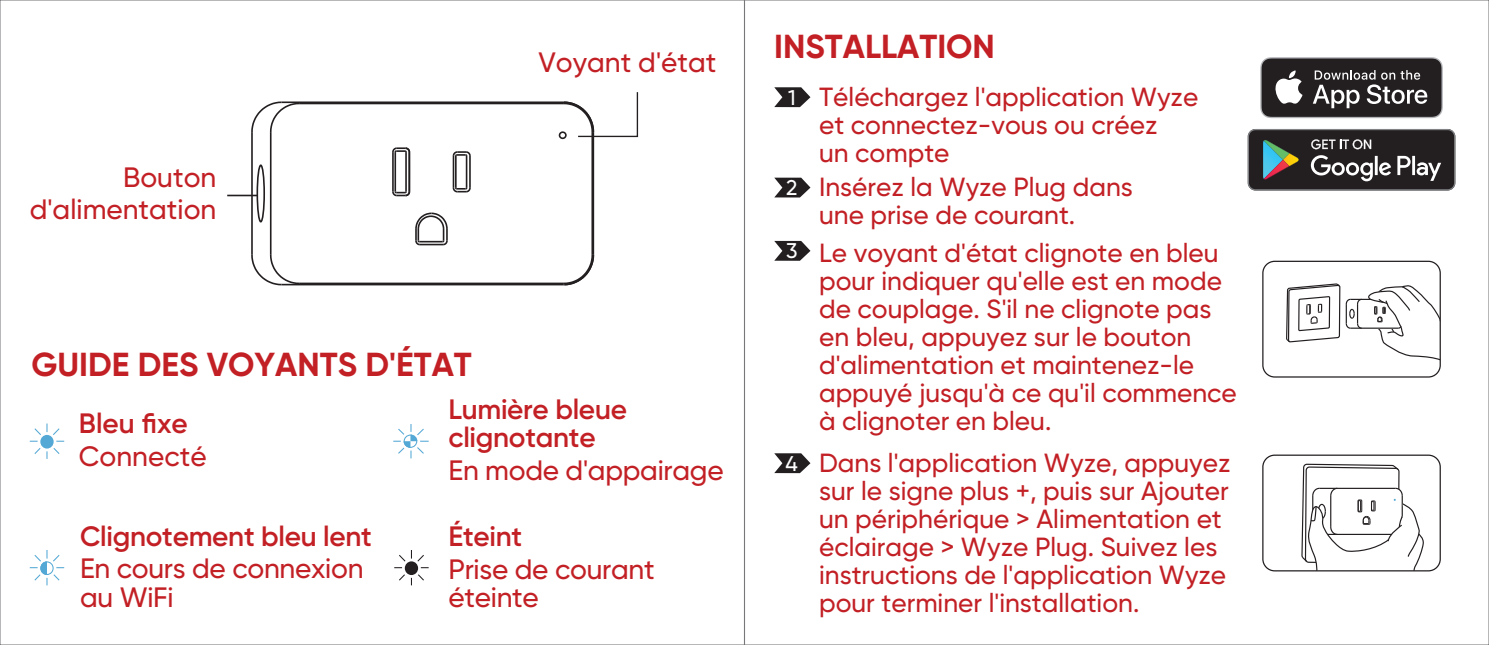
<style>
.page{position:relative;width:1489px;height:645px;background:#fff}
.page>*{position:absolute;margin:0;border:0;box-sizing:border-box;transform-origin:0 0}
.t1{font:700 33.25px "Gilroy";color:#c22025}
.t2{font:500 28px/28px "Gilroy";letter-spacing:-.01em;color:#c22025}
.t3{font:600 28px/28px "Gilroy";letter-spacing:-.01em;color:#c22025}
.t4{font:500 26.25px/28px "Gilroy";color:#c22025}
.t5{font:500 21.35px "Gilroy";color:#fff}
</style>
<div class="page">
<hr style="left:411px;top:550px;width:1px;height:35px;background:#231f20">
<hr style="left:394px;top:567px;width:34px;height:1px;background:#231f20">
<svg style="left:398px;top:554px;width:27px;height:28px"></svg>
<svg style="left:402px;top:558px;width:19px;height:20px"></svg>
<div style="left:405px;top:561px;width:13px;height:14px;background:#231f20;border-radius:50%"></div>
<hr style="left:46px;top:550px;width:2px;height:35px;background:#53a8d5">
<hr style="left:30px;top:567px;width:34px;height:1px;background:#53a8d5">
<svg style="left:33px;top:554px;width:28px;height:28px"></svg>
<hr style="left:393px;top:441px;width:35px;height:1px;background:#53a8d5">
<hr style="left:410px;top:424px;width:1px;height:34px;background:#53a8d5">
<svg style="left:397px;top:427px;width:28px;height:28px"></svg>
<hr style="left:251px;top:132px;width:2px;height:123px;background:#231f20">
<hr style="left:270px;top:132px;width:1px;height:123px;background:#231f20">
<hr style="left:281px;top:284px;width:282px;height:1px;background:#231f20">
<hr style="left:299px;top:283px;width:265px;height:1px;background:#231f20">
<hr style="left:452px;top:156px;width:2px;height:32px;background:#231f20">
<hr style="left:455px;top:156px;width:1px;height:32px;background:#231f20">
<hr style="left:466px;top:156px;width:1px;height:32px;background:#231f20">
<hr style="left:469px;top:156px;width:2px;height:32px;background:#231f20">
<hr style="left:299px;top:103px;width:265px;height:1px;background:#231f20">
<hr style="left:281px;top:101px;width:283px;height:2px;background:#231f20">
<hr style="left:591px;top:132px;width:2px;height:123px;background:#231f20">
<hr style="left:592px;top:132px;width:2px;height:123px;background:#231f20">
<svg style="left:251px;top:101px;width:50px;height:33px"></svg>
<svg style="left:562px;top:253px;width:33px;height:33px"></svg>
<svg style="left:251px;top:253px;width:50px;height:33px"></svg>
<svg style="left:452px;top:151px;width:19px;height:6px"></svg>
<svg style="left:452px;top:186px;width:19px;height:7px"></svg>
<svg style="left:415px;top:212px;width:33px;height:34px"></svg>
<svg style="left:392px;top:147px;width:19px;height:50px"></svg>
<div style="left:256px;top:164px;width:9px;height:58px;border:2px solid #231f20;border-radius:50%"></div>
<div style="left:558px;top:131px;width:9px;height:8px;border:2px solid #231f20;border-radius:50%"></div>
<svg style="left:562px;top:92px;width:76px;height:46px"></svg>
<hr style="left:227px;top:195px;width:30px;height:1px;background:#231f20">
<svg style="left:774px;top:87px;width:36px;height:20px"></svg>
<svg style="left:774px;top:178px;width:36px;height:19px"></svg>
<svg style="left:774px;top:241px;width:36px;height:20px"></svg>
<svg style="left:774px;top:453px;width:36px;height:20px"></svg>
<svg style="left:1260px;top:57px;width:182px;height:61px;background:#4d4a4b"></svg>
<hr style="left:46px;top:423px;width:2px;height:36px;background:#53a8d5">
<hr style="left:30px;top:441px;width:34px;height:1px;background:#53a8d5">
<svg style="left:33px;top:427px;width:28px;height:28px"></svg>
<div style="left:38px;top:432px;width:18px;height:19px;background:#fff;border-radius:50%"></div>
<div style="left:40px;top:435px;width:14px;height:13px;background:#53a8d5;border-radius:50%"></div>
<svg style="left:1247px;top:129px;width:208px;height:442px"></svg>
<div style="left:1262px;top:454px;width:178px;height:117px;border:1px solid #231f20;border-radius:12px"></div>
<p class="t2" style="left:30px;top:162px;width:188px;line-height:31.5px;text-align:right">Bouton d'alimentation</p>
<p class="t1" style="left:31px;top:344px;width:442px">GUIDE DES VOYANTS D'ÉTAT</p>
<p class="t2" style="left:538px;top:48px;width:179px">Voyant d'état</p>
<p class="t3" style="left:79px;top:409px;width:110px">Bleu fixe</p>
<p class="t2" style="left:79px;top:442px;width:129px">Connecté</p>
<p class="t3" style="left:80px;top:522px;width:293px">Clignotement bleu lent</p>
<p class="t2" style="left:80px;top:554px;width:285px">En cours de connexion au WiFi</p>
<p class="t3" style="left:448px;top:395px;width:180px">Lumière bleue clignotante</p>
<p class="t2" style="left:448px;top:456px;width:277px">En mode d'appairage</p>
<p class="t3" style="left:448px;top:522px;width:75px">Éteint</p>
<p class="t2" style="left:448px;top:555px;width:208px">Prise de courant éteinte</p>
<p class="t1" style="left:774px;top:26px;width:222px">INSTALLATION</p>
<p class="t4" style="left:819px;top:83px;width:381px">Téléchargez l'application Wyze et connectez-vous ou créez<br>un compte</p>
<p class="t4" style="left:819px;top:173px;width:315px">Insérez la Wyze Plug dans une prise de courant.</p>
<p class="t4" style="left:819px;top:238px;width:419px">Le voyant d'état clignote en bleu pour indiquer qu'elle est en mode de couplage. S'il ne clignote pas en bleu, appuyez sur le bouton d'alimentation et maintenez-le appuyé jusqu'à ce qu'il commence à clignoter en bleu.</p>
<p class="t5" style="left:788px;top:84px;width:9px">1</p>
<p class="t5" style="left:786px;top:174px;width:13px">2</p>
<p class="t5" style="left:786px;top:238px;width:13px">3</p>
<p class="t5" style="left:785px;top:450px;width:14px">4</p>
<p class="t4" style="left:819px;top:449px;width:413px">Dans l'application Wyze, appuyez sur le signe plus +, puis sur Ajouter un périphérique &gt; Alimentation et éclairage &gt; Wyze Plug. Suivez les instructions de l'application Wyze pour terminer l'installation.</p>
</div>
